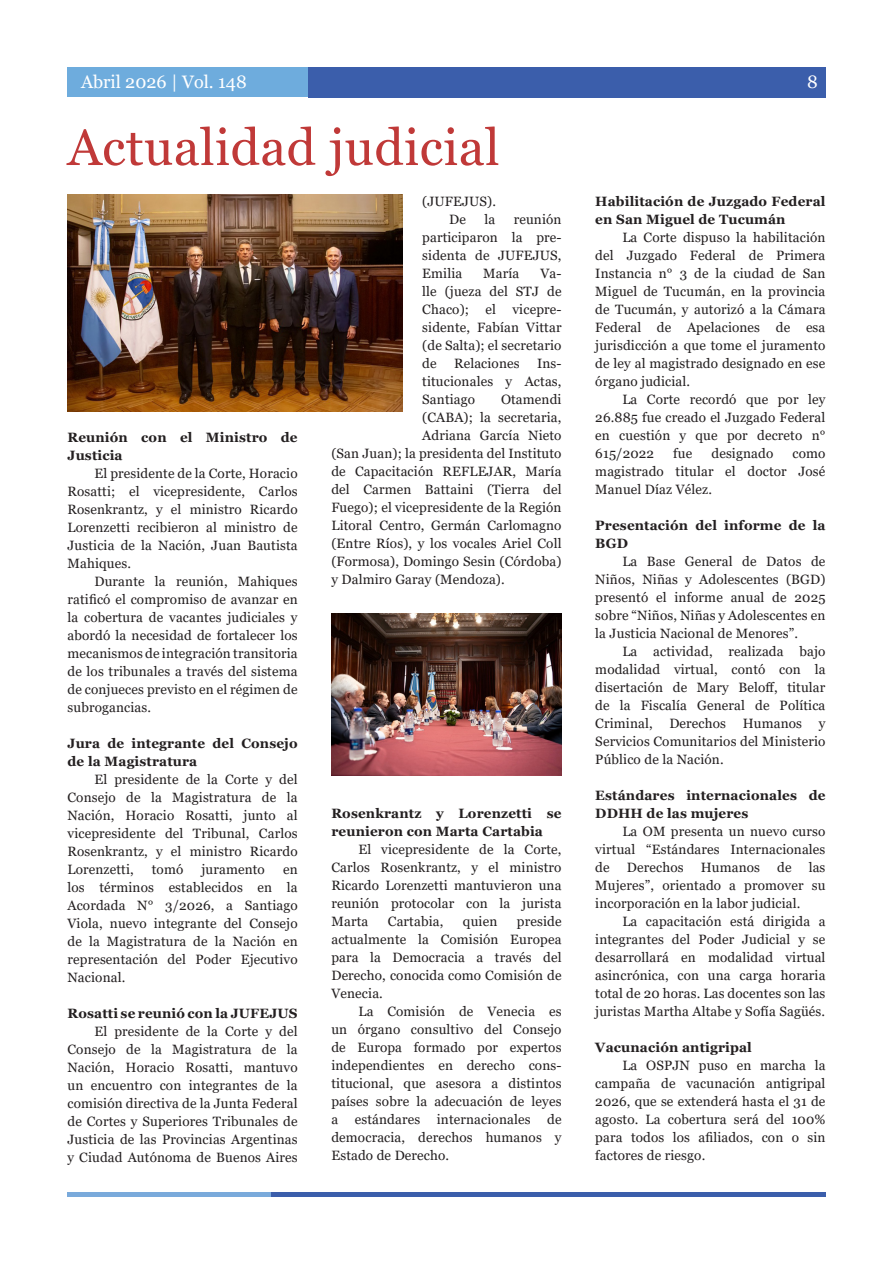
<style>
.page{position:relative;width:893px;height:1263px;background:#fff}
.page>*{position:absolute;margin:0;border:0;box-sizing:border-box;transform-origin:0 0}
.Title_Large{font:51px "Georgia";letter-spacing:.01em;color:#c03938}
.Newsletter_Name{font:18px "Georgia";color:#fff}
.t1{font:13.5px/18px "Georgia";letter-spacing:.01em;color:#231f20;text-align:justify}
.t2{font:700 13.5px/18px "Georgia";letter-spacing:.01em;color:#231f20}
</style>
<div class="page">
<div style="left:308px;top:67px;width:517px;height:30px;background:#3b5eab"></div>
<div style="left:68px;top:67px;width:240px;height:30px;background:#6eacdd"></div>
<div style="left:271px;top:1192px;width:554px;height:5px;background:#3b5eab"></div>
<div style="left:68px;top:1192px;width:203px;height:5px;background:#7aaadb"></div>
<img style="left:68px;top:194px;width:334px;height:217px">
<img style="left:331px;top:614px;width:231px;height:162px">
<p class="Newsletter_Name" style="left:81px;top:71px;width:167px">Abril 2026 | Vol. 148</p>
<p class="Newsletter_Name" style="left:807px;top:71px;width:12px">8</p>
<p class="Title_Large" style="left:68px;top:117px;width:434px">Actualidad judicial</p>
<p class="t2" style="left:68px;top:428px;width:232px">Reunión con el Ministro de<br>Justicia</p>
<p class="t1" style="left:68px;top:464px;width:232px;text-indent:27px">El presidente de la Corte, Horacio Rosatti; el vicepresidente, Carlos Rosenkrantz, y el ministro Ricardo Lorenzetti recibieron al ministro de Justicia de la Nación, Juan Bautista Mahiques.</p>
<p class="t1" style="left:68px;top:572px;width:232px;text-indent:27px">Durante la reunión, Mahiques ratificó el compromiso de avanzar en la cobertura de vacantes judiciales y abordó la necesidad de fortalecer los mecanismos de integración transitoria de los tribunales a través del sistema de conjueces previsto en el régimen de subrogancias.</p>
<p class="t2" style="left:68px;top:734px;width:232px">Jura de integrante del Consejo de la Magistratura</p>
<p class="t1" style="left:68px;top:770px;width:232px;text-indent:27px">El presidente de la Corte y del Consejo de la Magistratura de la Nación, Horacio Rosatti, junto al vicepresidente del Tribunal, Carlos Rosenkrantz, y el ministro Ricardo Lorenzetti,</p>
<p class="t1" style="left:152px;top:860px;width:33px">tomó</p>
<p class="t1" style="left:201px;top:860px;width:65px">juramento</p>
<p class="t1" style="left:68px;top:860px;width:232px;text-indent:216px">en los términos establecidos en la Acordada N° 3/2026, a Santiago Viola, nuevo integrante del Consejo de la Magistratura de la Nación en representación del Poder Ejecutivo Nacional.</p>
<p class="t2" style="left:68px;top:1004px;width:232px">Rosatti se reunió con la JUFEJUS</p>
<p class="t1" style="left:68px;top:1022px;width:232px;text-indent:27px">El presidente de la Corte y del Consejo de la Magistratura de la Nación, Horacio Rosatti, mantuvo un encuentro con integrantes de la comisión directiva de la Junta Federal de Cortes y Superiores Tribunales de Justicia de las Provincias Argentinas y Ciudad Autónoma de Buenos Aires</p>
<p class="t1" style="left:422px;top:192px;width:75px">(JUFEJUS).</p>
<p class="t1" style="left:449px;top:210px;width:18px">De</p>
<p class="t1" style="left:484px;top:210px;width:12px">la</p>
<p class="t1" style="left:422px;top:210px;width:141px;text-indent:91px">reunión participaron la pre&shy;sidenta de JUFEJUS, Emilia</p>
<p class="t1" style="left:483px;top:264px;width:38px">María</p>
<p class="t1" style="left:422px;top:264px;width:141px;text-indent:118px">Va&shy;lle (jueza del STJ de Chaco); el vicepre&shy;sidente, Fabían Vittar (de Salta); el secretario de</p>
<p class="t1" style="left:454px;top:354px;width:67px">Relaciones</p>
<p class="t1" style="left:422px;top:354px;width:141px;text-indent:115px">Ins&shy;titucionales y Actas, Santiago</p>
<p class="t1" style="left:501px;top:390px;width:62px">Otamendi</p>
<p class="t1" style="left:422px;top:408px;width:141px">(CABA); la secretaria,</p>
<p class="t1" style="left:422px;top:426px;width:141px">Adriana García Nieto</p>
<p class="t1" style="left:331px;top:444px;width:232px">(San Juan); la presidenta del Instituto</p>
<p class="t1" style="left:331px;top:462px;width:232px">de Capacitación REFLEJAR, María</p>
<p class="t1" style="left:331px;top:480px;width:232px">del Carmen Battaini (Tierra del</p>
<p class="t1" style="left:331px;top:498px;width:232px">Fuego); el vicepresidente de la Región</p>
<p class="t1" style="left:331px;top:516px;width:232px">Litoral Centro, Germán Carlomagno</p>
<p class="t1" style="left:331px;top:534px;width:232px">(Entre Ríos), y los vocales Ariel Coll</p>
<p class="t1" style="left:331px;top:552px;width:232px">(Formosa), Domingo Sesin (Córdoba)</p>
<p class="t1" style="left:331px;top:570px;width:175px">y Dalmiro Garay (Mendoza).</p>
<p class="t2" style="left:331px;top:804px;width:232px">Rosenkrantz y Lorenzetti se reunieron con Marta Cartabia</p>
<p class="t1" style="left:331px;top:840px;width:232px;text-indent:27px">El vicepresidente de la Corte, Carlos Rosenkrantz, y el ministro Ricardo Lorenzetti mantuvieron una reunión protocolar con la jurista Marta</p>
<p class="t1" style="left:331px;top:912px;width:232px;text-indent:185px">preside actualmente la Comisión Europea para la Democracia a través del Derecho, conocida como Comisión de Venecia.</p>
<p class="t1" style="left:331px;top:1002px;width:232px;text-indent:27px">La Comisión de Venecia es un órgano consultivo del Consejo de Europa formado por expertos independientes en derecho cons&shy;titucional, que asesora a distintos países sobre la adecuación de leyes a estándares internacionales de democracia, derechos humanos y Estado de Derecho.</p>
<p class="t1" style="left:388px;top:912px;width:57px">Cartabia,</p>
<p class="t1" style="left:463px;top:912px;width:36px">quien</p>
<p class="t2" style="left:595px;top:192px;width:232px">Habilitación de Juzgado Federal en San Miguel de Tucumán</p>
<p class="t1" style="left:595px;top:228px;width:232px;text-indent:27px">La Corte dispuso la habilitación del Juzgado Federal de Primera Instancia n° 3 de la ciudad de San Miguel de Tucumán, en la provincia de Tucumán, y autorizó a la Cámara Federal de Apelaciones de esa jurisdicción a que tome el juramento de ley al magistrado designado en ese órgano judicial.</p>
<p class="t1" style="left:595px;top:390px;width:232px;text-indent:27px">La Corte recordó que por ley 26.885 fue creado el Juzgado Federal en cuestión y que por decreto n° 615/2022</p>
<p class="t1" style="left:673px;top:444px;width:20px">fue</p>
<p class="t1" style="left:711px;top:444px;width:63px">designado</p>
<p class="t1" style="left:595px;top:444px;width:232px;text-indent:197px">como magistrado titular el doctor José Manuel Díaz Vélez.</p>
<p class="t2" style="left:595px;top:516px;width:232px">Presentación del informe de la<br>BGD</p>
<p class="t1" style="left:595px;top:552px;width:232px;text-indent:27px">La Base General de Datos de Niños, Niñas y Adolescentes (BGD) presentó el informe anual de 2025 sobre “Niños, Niñas y Adolescentes en la Justicia Nacional de Menores”.</p>
<p class="t1" style="left:595px;top:642px;width:232px;text-indent:27px">La actividad, realizada bajo modalidad virtual, contó con la disertación de Mary Beloff, titular de la Fiscalía General de Política Criminal, Derechos Humanos y Servicios Comunitarios del Ministerio Público de la Nación.</p>
<p class="t2" style="left:595px;top:786px;width:232px">Estándares internacionales de<br>DDHH de las mujeres</p>
<p class="t1" style="left:595px;top:822px;width:232px;text-indent:27px">La OM presenta un nuevo curso virtual “Estándares Internacionales de</p>
<p class="t1" style="left:595px;top:858px;width:232px;text-indent:213px">las Mujeres”, orientado a promover su incorporación en la labor judicial.</p>
<p class="t1" style="left:595px;top:912px;width:232px;text-indent:27px">La capacitación está dirigida a integrantes del Poder Judicial y se desarrollará en modalidad virtual asincrónica, con una carga horaria total de 20 horas. Las docentes son las juristas Martha Altabe y Sofía Sagüés.</p>
<p class="t2" style="left:595px;top:1038px;width:158px">Vacunación antigripal</p>
<p class="t1" style="left:595px;top:1056px;width:232px;text-indent:27px">La OSPJN puso en marcha la campaña de vacunación antigripal 2026, que se extenderá hasta el 31 de agosto. La cobertura será del 100% para todos los afiliados, con o sin factores de riesgo.</p>
<p class="t1" style="left:627px;top:858px;width:58px">Derechos</p>
<p class="t1" style="left:701px;top:858px;width:61px">Humanos</p>
<p class="t1" style="left:777px;top:858px;width:16px">de</p>
</div>
